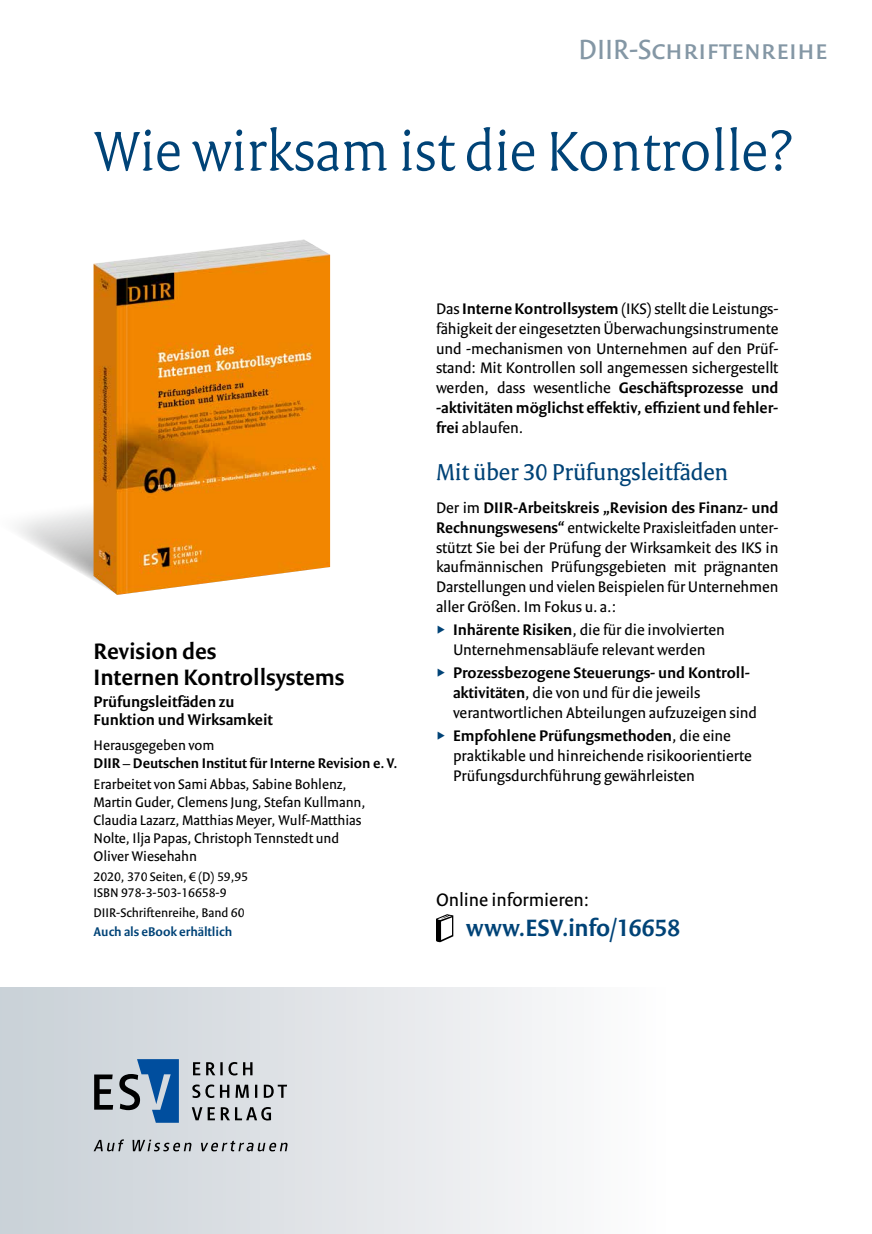
<style>
.page{position:relative;width:872px;height:1234px;background:#fff}
.page>*{position:absolute;margin:0;border:0;box-sizing:border-box;transform-origin:0 0}
.t1{font:300 60px "Versa Pro";letter-spacing:-.005em;color:#004377}
.t2{font:30px "Versa Sans Pro";color:#8497a5}
.t3{font:600 25.5px "Versa Sans Pro";letter-spacing:-.005em;color:#004377}
.t4{font:24.75px "Versa Pro";letter-spacing:-.005em;color:#004377}
.t5{font:600 24px/26.4px "Versa Sans Pro";color:#000}
.t6{font:19.5px "Versa Sans Pro";color:#000}
.t7{font:16.5px/19.8px "Versa Sans Pro";color:#000}
.t8{font:600 16.5px/18.1px "Versa Sans Pro";color:#000}
.t9{font:15px/18px "Versa Sans Pro";color:#000}
.t10{font:600 15px "Versa Sans Pro";color:#000}
.t11{font:13.5px/16.2px "Versa Sans Pro";color:#000}
.t12{font:600 13.5px "Versa Sans Pro";color:#004377}
.s1{font-weight:600}
</style>
<div class="page">
<div style="left:0;top:986px;width:872px;height:247px;background:linear-gradient(to right,#cad1d7,#fff)"></div>
<svg style="left:192px;top:1106px;width:79px;height:14px"></svg>
<svg style="left:192px;top:1084px;width:95px;height:13px"></svg>
<svg style="left:193px;top:1061px;width:59px;height:14px"></svg>
<svg style="left:119px;top:1058px;width:60px;height:64px;background:#668aaf"></svg>
<svg style="left:94px;top:1074px;width:19px;height:35px"></svg>
<svg style="left:94px;top:1139px;width:194px;height:12px;background:#a7aaae"></svg>
<svg style="left:17px;top:484px;width:77px;height:97px"></svg>
<img style="left:94px;top:239px;width:236px;height:355px">
<svg style="left:436px;top:914px;width:17px;height:28px"></svg>
<h2 class="t2" style="left:578px;top:31px;width:250px">DIIR-Schriftenreihe</h2>
<h1 class="t1" style="left:94px;top:115px;width:701px">Wie wirksam ist die Kontrolle?</h1>
<h3 class="t5" style="left:94px;top:637px;width:252px">Revision des<br>Internen Kontrollsystems</h3>
<p class="t8" style="left:94px;top:692px;width:181px">Prüfungsleitfäden zu<br>Funktion und Wirksamkeit</p>
<p class="t9" style="left:94px;top:735px;width:122px">Herausgegeben vom</p>
<p class="t10" style="left:94px;top:753px;width:305px">DIIR – Deutschen Institut für Interne Revision e.V.</p>
<p class="t9" style="left:94px;top:775px;width:273px">Erarbeitet von Sami Abbas, Sabine Bohlenz, Martin Guder, Clemens Jung, Stefan Kullmann, Claudia Lazarz, Matthias Meyer, Wulf-Matthias Nolte, Ilja Papas, Christoph Tennstedt und Oliver Wiesehahn</p>
<p class="t11" style="left:94px;top:867px;width:156px">2020, 370 Seiten, € (D) 59,95<br>ISBN 978-3-503-16658-9</p>
<p class="t11" style="left:94px;top:903px;width:152px">DIIR-Schriftenreihe, Band 60</p>
<p class="t12" style="left:94px;top:923px;width:140px">Auch als eBook erhältlich</p>
<p class="t7" style="left:436px;top:298px;width:344px;text-align:justify">Das <span class="s1">Interne Kontrollsystem</span> (IKS) stellt die Leistungs&shy;fähigkeit der eingesetzten Überwachungsinstrumente und -mechanismen von Unternehmen auf den Prüf&shy;stand: Mit Kontrollen soll angemessen sichergestellt werden, dass wesentliche <span class="s1">Geschäftsprozesse und -aktivitäten möglichst effektiv, effizient und fehler&shy;frei</span> ablaufen.</p>
<h3 class="t4" style="left:436px;top:457px;width:294px">Mit über 30 Prüfungsleitfäden</h3>
<p class="t7" style="left:436px;top:497px;width:344px;text-align:justify">Der im <span class="s1">DIIR-Arbeitskreis „Revision des Finanz- und Rechnungswesens“</span> entwickelte Praxisleitfaden unter&shy;stützt Sie bei der Prüfung der Wirksamkeit des IKS in kaufmännischen Prüfungsgebieten mit prägnanten Darstellungen und vielen Beispielen für Unternehmen aller Größen. Im Fokus u. a.:</p>
<p class="t7" style="left:453px;top:620px;width:273px"><span class="s1">Inhärente Risiken</span>, die für die involvierten<br>Unternehmensabläufe relevant werden</p>
<p class="t7" style="left:453px;top:663px;width:305px"><span class="s1">Prozessbezogene Steuerungs- und Kontroll&shy;aktivitäten</span>, die von und für die jeweils verantwortlichen Abteilungen aufzuzeigen sind</p>
<p class="t7" style="left:453px;top:725px;width:300px"><span class="s1">Empfohlene Prüfungsmethoden</span>, die eine praktikable und hinreichende risikoorientierte<br>Prüfungsdurchführung gewährleisten</p>
<p class="t6" style="left:436px;top:887px;width:155px">Online informieren:</p>
<h3 class="t3" style="left:466px;top:912px;width:216px">www.ESV.info/16658</h3>
</div>
